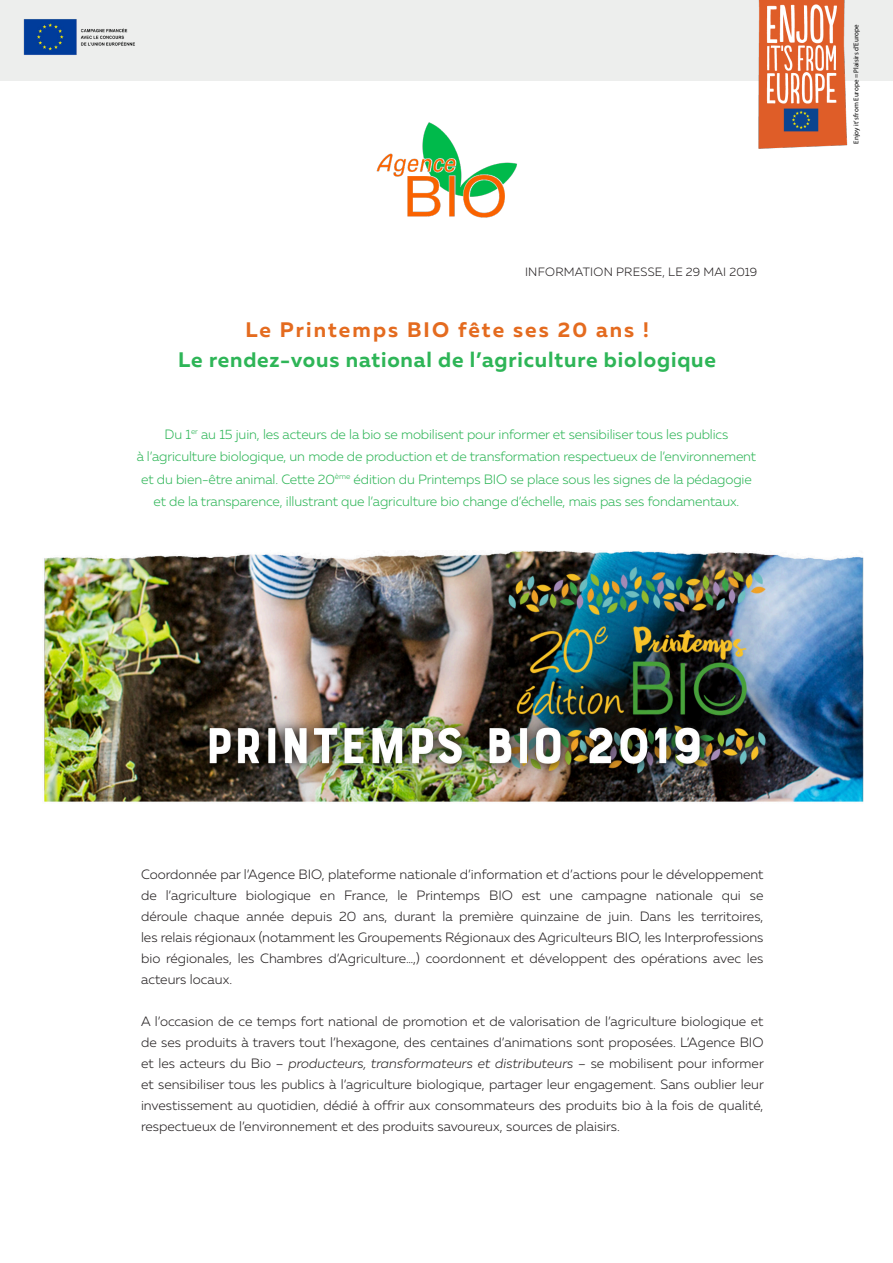
<style>
.page{position:relative;width:893px;height:1263px;background:#fff}
.page>*{position:absolute;margin:0;border:0;box-sizing:border-box;transform-origin:0 0}
.t1{font:700 21px "Muller";letter-spacing:.04em;color:#2eb557}
.t2{font:700 21px "Muller";letter-spacing:.1em;color:#e46b1f}
.t3{font:300 13.5px/21px "Muller";color:#231f20;text-align:justify}
.t4{font:300 13.5px/22.5px "Muller";letter-spacing:-.01em;color:#2eb557;text-align:center}
.t5{font:300 12px "Muller";letter-spacing:.02em;color:#231f20}
.t6{font:7.05px "Myriad Pro";color:#000001}
.s1{font-style:italic}
</style>
<div class="page">
<div style="left:0;top:0;width:893px;height:81px;background:#edeeed"></div>
<img style="left:376px;top:122px;width:141px;height:96px">
<img style="left:23px;top:19px;width:112px;height:36px">
<img style="left:758px;top:0;width:90px;height:149px">
<img style="left:44px;top:550px;width:820px;height:252px">
<p class="t5" style="left:525px;top:265px;width:234px">INFORMATION PRESSE, LE 29 MAI 2019</p>
<p class="t2" style="left:245px;top:317px;width:405px">Le Printemps BIO fête ses 20 ans !</p>
<p class="t1" style="left:178px;top:347px;width:539px">Le rendez-vous national de l’agriculture biologique</p>
<p class="t4" style="left:137px;top:423px;width:621px">Du 1<sup>er</sup> au 15 juin, les acteurs de la bio se mobilisent pour informer et sensibiliser tous les publics<br>à l’agriculture biologique, un mode de production et de transformation respectueux de l’environnement et du bien-être animal. Cette 20<sup>ème</sup> édition du Printemps BIO se place sous les signes de la pédagogie et de la transparence, illustrant que l’agriculture bio change d’échelle, mais pas ses fondamentaux.</p>
<p class="t6" style="left:852px;top:144px;width:121px;rotate:-90deg">Enjoy it’s from Europe = Plaisirs d’Europe</p>
<p class="t3" style="left:141px;top:863px;width:624px">Coordonnée par l’Agence BIO, plateforme nationale d’information et d’actions pour le développement de l’agriculture biologique en France, le Printemps BIO est une campagne nationale qui se déroule chaque année depuis 20 ans, durant la première quinzaine de juin. Dans les territoires, les relais régionaux (notamment les Groupements Régionaux des Agriculteurs BIO, les Interprofessions bio régionales, les Chambres d’Agriculture…,) coordonnent et développent des opérations avec les acteurs locaux.</p>
<p class="t3" style="left:141px;top:1010px;width:624px">A l’occasion de ce temps fort national de promotion et de valorisation de l’agriculture biologique et de ses produits à travers tout l’hexagone, des centaines d’animations sont proposées. L’Agence BIO et les acteurs du Bio – <span class="s1">producteurs, transformateurs et distributeurs</span> – se mobilisent pour informer et sensibiliser tous les publics à l’agriculture biologique, partager leur engagement. Sans oublier leur investissement au quotidien, dédié à offrir aux consommateurs des produits bio à la fois de qualité, respectueux de l’environnement et des produits savoureux, sources de plaisirs.</p>
</div>
